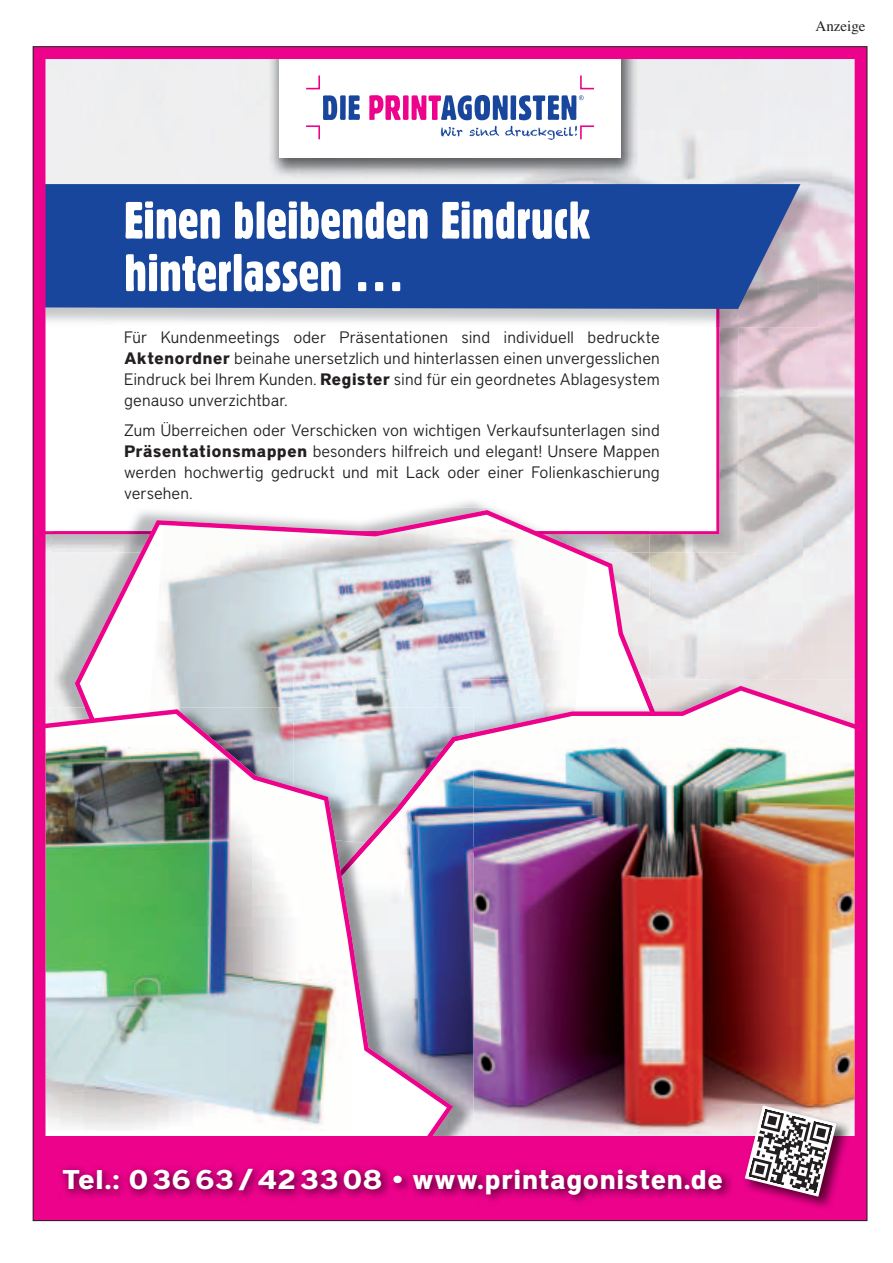
<style>
.page{position:relative;width:893px;height:1263px;background:#fff}
.page>*{position:absolute;margin:0;border:0;box-sizing:border-box;transform-origin:0 0}
.t1{font:51px/52.5px "Gothic 821 Condensed BT";color:#fff}
.t2{font:700 27px "District";color:#fff;scale:1.08 1}
.t3{font:300 16.5px/21px "District";letter-spacing:.005em;color:#231f20;text-align:justify}
.t4{font:15px "Times";color:#231f20}
.s1{font-weight:700}
.s2{font-family:"Koz Min Pr 6 N Regular 90 pv RKSJ H";font-weight:400}
</style>
<div class="page">
<img style="left:35px;top:48px;width:830px;height:1089px">
<div style="left:34px;top:1137px;width:833px;height:83px;background:#ed028c"></div>
<img style="left:61px;top:1166px;width:671px;height:37px">
<img style="left:743px;top:1104px;width:107px;height:104px">
<svg style="left:745px;top:1105px;width:91px;height:92px"></svg>
<h1 class="t1" style="left:124px;top:196px;width:468px">Einen bleibenden Eindruck hinterlassen …</h1>
<p class="t3" style="left:124px;top:329px;width:537px">Für Kundenmeetings oder Präsentationen sind individuell bedruckte <span class="s1">Aktenordner</span> beinahe unersetzlich und hinterlassen einen unvergesslichen Eindruck bei Ihrem Kunden. <span class="s1">Register</span> sind für ein geordnetes Ablagesystem genauso unverzichtbar.</p>
<p class="t3" style="left:124px;top:422px;width:537px">Zum Überreichen oder Verschicken von wichtigen Verkaufsunterlagen sind <span class="s1">Präsentationsmappen</span> besonders hilfreich und elegant! Unsere Mappen werden hochwertig gedruckt und mit Lack oder einer Folienkaschierung</p>
<p class="t3" style="left:124px;top:485px;width:70px">versehen.</p>
<p class="t4" style="left:815px;top:21px;width:51px">Anzeige</p>
<h2 class="t2" style="left:62px;top:1170px;width:613px">Tel.: 0 36 63 / 42 33 08 <span class="s2">•</span> www.printagonisten.de</h2>
</div>
